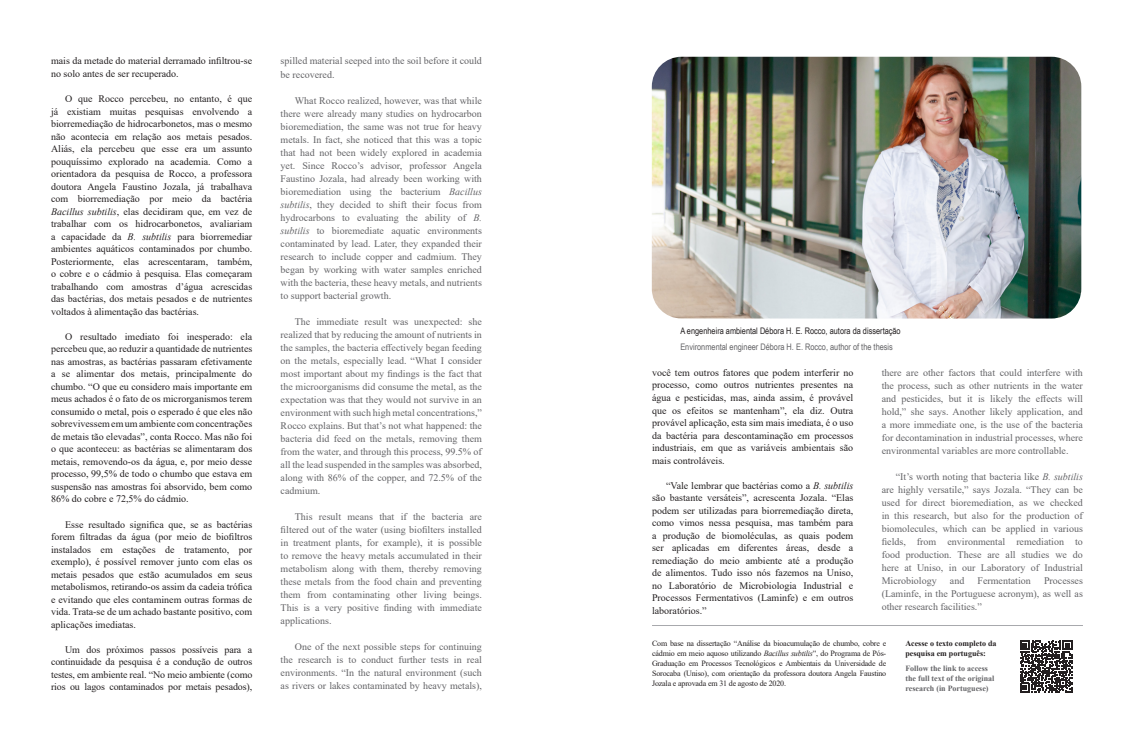
<style>
.page{position:relative;width:1134px;height:752px;background:#fff}
.page>*{position:absolute;margin:0;border:0;box-sizing:border-box;transform-origin:0 0}
.CORPO_PT{font:10px/12.5px "Times New Roman";color:#231f20;text-align:justify}
.CORPO_PT-2{font:10px/13px "Times New Roman";color:#636366;text-align:justify}
.t1{font:9px "Arial Narrow";color:#231f20}
.t2{font:9px "Arial Narrow";color:#636366}
.t3{font:8px/10px "Times New Roman";letter-spacing:-.02em;color:#231f20;text-align:justify}
.t4{font:700 8px/10px "Times New Roman";color:#636366}
.t5{font:700 8px/10px "Times New Roman";color:#231f20}
.s1{font-style:italic}
</style>
<div class="page">
<hr style="left:652px;top:624px;width:431px;height:1px;background:#a8a9ad">
<img style="left:652px;top:57px;width:429px;height:261px">
<svg style="left:1020px;top:640px;width:52px;height:52px"></svg>
<p class="CORPO_PT" style="left:51px;top:53px;width:203px;line-height:13px">mais da metade do material derramado infiltrou-se no solo antes de ser recuperado.</p>
<p class="CORPO_PT" style="left:51px;top:92px;width:203px;text-indent:14px">O que Rocco percebeu, no entanto, é que já existiam muitas pesquisas envolvendo a biorremediação de hidrocarbonetos, mas o mesmo não acontecia em relação aos metais pesados.<br>Aliás, ela percebeu que esse era um assunto pouquíssimo explorado na academia. Como a orientadora da pesquisa de Rocco, a professora doutora Angela Faustino Jozala, já trabalhava com biorremediação por meio da bactéria <span class="s1">Bacillus subtilis</span>, elas decidiram que, em vez de trabalhar com os hidrocarbonetos, avaliariam a capacidade da <span class="s1">B. subtilis</span> para biorremediar ambientes aquáticos contaminados por chumbo.<br>Posteriormente, elas acrescentaram, também, o cobre e o cádmio à pesquisa. Elas começaram trabalhando com amostras d’água acrescidas das bactérias, dos metais pesados e de nutrientes voltados à alimentação das bactérias.</p>
<p class="CORPO_PT" style="left:51px;top:330px;width:203px;text-indent:14px">O resultado imediato foi inesperado: ela percebeu que, ao reduzir a quantidade de nutrientes nas amostras, as bactérias passaram efetivamente a se alimentar dos metais, principalmente do chumbo. “O que eu considero mais importante em meus achados é o fato de os microrganismos terem consumido o metal, pois o esperado é que eles não sobrevivessem em um ambiente com concentrações de metais tão elevadas”, conta Rocco. Mas não foi o que aconteceu: as bactérias se alimentaram dos metais, removendo-os da água, e, por meio desse processo, 99,5% de todo o chumbo que estava em suspensão nas amostras foi absorvido, bem como 86% do cobre e 72,5% do cádmio.</p>
<p class="CORPO_PT" style="left:51px;top:517px;width:203px;text-indent:14px">Esse resultado significa que, se as bactérias forem filtradas da água (por meio de biofiltros instalados em estações de tratamento, por exemplo), é possível remover junto com elas os metais pesados que estão acumulados em seus metabolismos, retirando-os assim da cadeia trófica e evitando que eles contaminem outras formas de vida. Trata-se de um achado bastante positivo, com aplicações imediatas.</p>
<p class="CORPO_PT" style="left:51px;top:642px;width:203px;text-indent:14px">Um dos próximos passos possíveis para a continuidade da pesquisa é a condução de outros testes, em ambiente real. “No meio ambiente (como rios ou lagos contaminados por metais pesados),</p>
<p class="CORPO_PT-2" style="left:281px;top:53px;width:203px;line-height:13.9px">spilled material seeped into the soil before it could be recovered.</p>
<p class="CORPO_PT-2" style="left:281px;top:93px;width:203px;text-indent:14px">What Rocco realized, however, was that while there were already many studies on hydrocarbon bioremediation, the same was not true for heavy metals. In fact, she noticed that this was a topic that had not been widely explored in academia yet. Since Rocco’s advisor, professor Angela Faustino Jozala, had already been working with bioremediation using the bacterium <span class="s1">Bacillus subtilis</span>, they decided to shift their focus from hydrocarbons to evaluating the ability of <span class="s1">B. subtilis</span> to bioremediate aquatic environments contaminated by lead. Later, they expanded their research to include copper and cadmium. They began by working with water samples enriched with the bacteria, these heavy metals, and nutrients to support bacterial growth.</p>
<p class="CORPO_PT-2" style="left:281px;top:314px;width:203px;text-indent:14px">The immediate result was unexpected: she realized that by reducing the amount of nutrients in the samples, the bacteria effectively began feeding on the metals, especially lead. “What I consider most important about my findings is the fact that the microorganisms did consume the metal, as the expectation was that they would not survive in an environment with such high metal concentrations,” Rocco explains. But that’s not what happened: the bacteria did feed on the metals, removing them from the water, and through this process, 99.5% of all the lead suspended in the samples was absorbed, along with 86% of the copper, and 72.5% of the cadmium.</p>
<p class="CORPO_PT-2" style="left:281px;top:509px;width:203px;text-indent:14px">This result means that if the bacteria are filtered out of the water (using biofilters installed in treatment plants, for example), it is possible to remove the heavy metals accumulated in their metabolism along with them, thereby removing these metals from the food chain and preventing them from contaminating other living beings.<br>This is a very positive finding with immediate applications.</p>
<p class="CORPO_PT-2" style="left:281px;top:639px;width:203px;text-indent:14px">One of the next possible steps for continuing the research is to conduct further tests in real environments. “In the natural environment (such as rivers or lakes contaminated by heavy metals),</p>
<p class="t1" style="left:680px;top:324px;width:222px">A engenheira ambiental Débora H. E. Rocco, autora da dissertação</p>
<p class="t2" style="left:680px;top:340px;width:214px">Environmental engineer Débora H. E. Rocco, author of the thesis</p>
<p class="CORPO_PT" style="left:652px;top:366px;width:203px">você tem outros fatores que podem interferir no processo, como outros nutrientes presentes na água e pesticidas, mas, ainda assim, é provável que os efeitos se mantenham”, ela diz. Outra provável aplicação, esta sim mais imediata, é o uso da bactéria para descontaminação em processos industriais, em que as variáveis ambientais são mais controláveis.</p>
<p class="CORPO_PT" style="left:652px;top:478px;width:203px;text-indent:14px">“Vale lembrar que bactérias como a <span class="s1">B. subtilis </span>são bastante versáteis”, acrescenta Jozala. “Elas podem ser utilizadas para biorremediação direta, como vimos nessa pesquisa, mas também para a produção de biomoléculas, as quais podem ser aplicadas em diferentes áreas, desde a remediação do meio ambiente até a produção de alimentos. Tudo isso nós fazemos na Uniso, no Laboratório de Microbiologia Industrial e Processos Fermentativos (Laminfe) e em outros laboratórios.”</p>
<p class="t3" style="left:652px;top:637px;width:236px">Com base na dissertação “Análise da bioacumulação de chumbo, cobre e cádmio em meio aquoso utilizando <span class="s1">Bacillus subtilis</span>”, do Programa de Pós-Graduação em Processos Tecnológicos e Ambientais da Universidade de Sorocaba (Uniso), com orientação da professora doutora Angela Faustino Jozala e aprovada em 31 de agosto de 2020.</p>
<p class="t5" style="left:905px;top:638px;width:93px">Acesse o texto completo da pesquisa em português:</p>
<p class="CORPO_PT-2" style="left:882px;top:365px;width:203px">there are other factors that could interfere with the process, such as other nutrients in the water and pesticides, but it is likely the effects will hold,” she says. Another likely application, and a more immediate one, is the use of the bacteria for decontamination in industrial processes, where environmental variables are more controllable.</p>
<p class="CORPO_PT-2" style="left:882px;top:469px;width:203px;text-indent:14px">“It’s worth noting that bacteria like <span class="s1">B. subtilis </span>are highly versatile,” says Jozala. “They can be used for direct bioremediation, as we checked in this research, but also for the production of biomolecules, which can be applied in various fields, from environmental remediation to food production. These are all studies we do here at Uniso, in our Laboratory of Industrial Microbiology</p>
<p class="CORPO_PT-2" style="left:950px;top:573px;width:16px">and</p>
<p class="CORPO_PT-2" style="left:977px;top:573px;width:55px">Fermentation</p>
<p class="CORPO_PT-2" style="left:882px;top:573px;width:203px;text-indent:162px">Processes (Laminfe, in the Portuguese acronym), as well as other research facilities.”</p>
<p class="t4" style="left:905px;top:662px;width:91px">Follow the link to access the full text of the original research (in Portuguese)</p>
</div>
